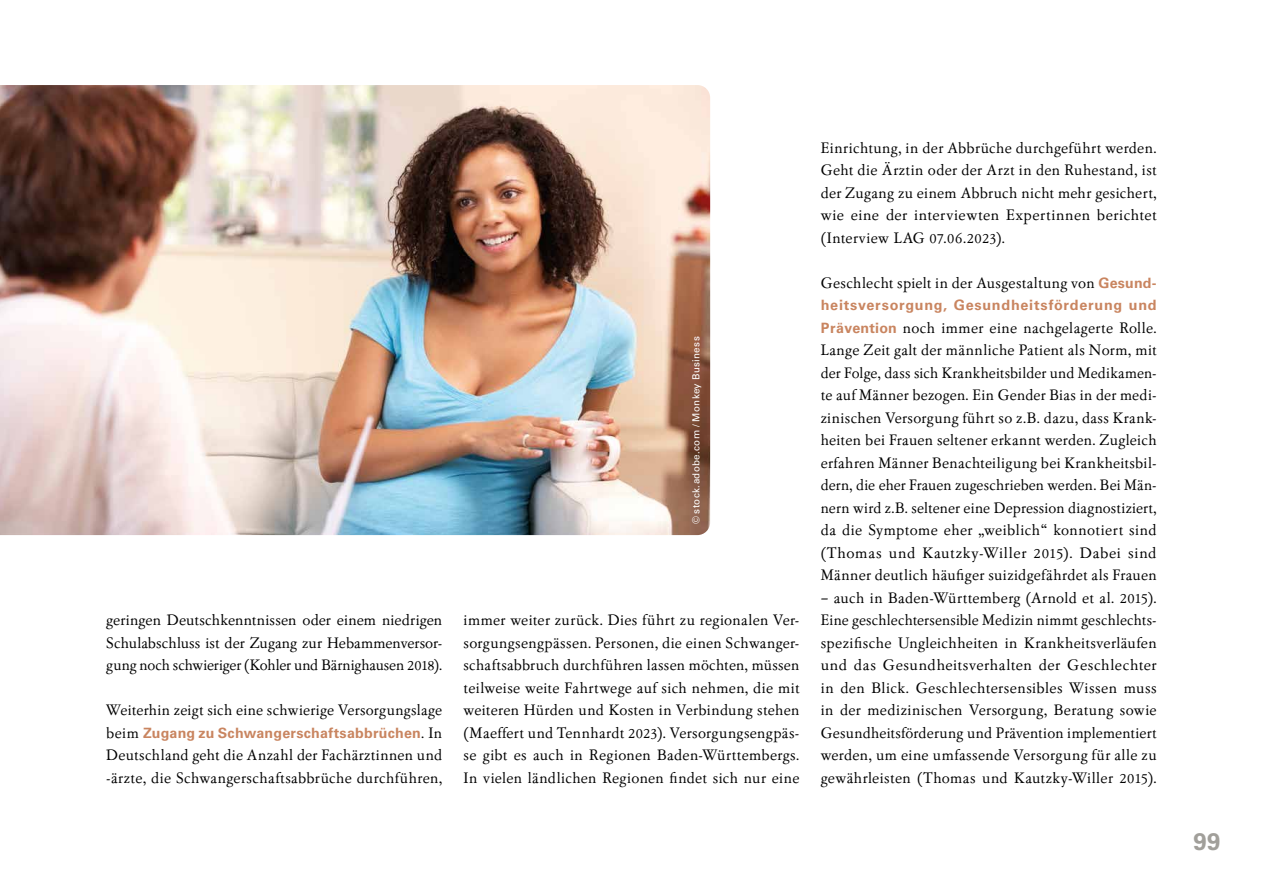
<style>
.page{position:relative;width:1263px;height:893px;background:#fff}
.page>*{position:absolute;margin:0;border:0;box-sizing:border-box;transform-origin:0 0}
.t1{font:700 24px "Univers LT Pro 65";color:#a19f9a}
.t2{font:15.75px/22.5px "Garamont Amst SB";letter-spacing:.02em;color:#000;text-align:justify}
.t3{font:700 14.25px "Univers LT Pro 65";letter-spacing:.015em;color:#c98560}
.t4{font:700 14.25px "Univers LT Pro 65";letter-spacing:.045em;color:#c98560}
.t5{font:9.75px "Univers LT Pro 55 Roman";letter-spacing:.035em;color:#fff}
.s1{font-family:"Garamont Amst SB";font-weight:400;font-size:15.75px;color:#000}
.s2{font-family:"Univers LT Pro 65";font-weight:700;font-size:14.25px;color:#c98560}
</style>
<div class="page">
<img style="left:0;top:85px;width:710px;height:450px">
<p class="t2" style="left:106px;top:609px;width:337px">geringen Deutschkenntnissen oder einem niedrigen Schulabschluss ist der Zugang zur Hebammenversor&shy;gung noch schwieriger (Kohler und Bärnighausen 2018).</p>
<p class="t2" style="left:106px;top:699px;width:337px">Weiterhin zeigt sich eine schwierige Versorgungslage</p>
<p class="t3" style="left:106px;top:722px;width:337px"><span class="s1">beim</span> Zugang zu Schwangerschaftsabbrüchen<span class="s1">. In</span></p>
<p class="t2" style="left:106px;top:744px;width:337px">Deutschland geht die Anzahl der Fachärztinnen und -ärzte, die Schwangerschaftsabbrüche durchführen,</p>
<p class="t5" style="left:689px;top:524px;width:189px;rotate:-90deg">© stock.adobe.com / Monkey Business</p>
<p class="t2" style="left:463px;top:609px;width:337px">immer weiter zurück. Dies führt zu regionalen Ver&shy;sorgungsengpässen. Personen, die einen Schwanger&shy;schaftsabbruch durchführen lassen möchten, müssen teilweise weite Fahrtwege auf sich nehmen, die mit weiteren Hürden und Kosten in Verbindung stehen (Maeffert und Tennhardt 2023). Versorgungsengpäs&shy;se gibt es auch in Regionen Baden-Württembergs.<br>In vielen ländlichen Regionen findet sich nur eine</p>
<p class="t2" style="left:821px;top:137px;width:337px">Einrichtung, in der Abbrüche durchgeführt werden.<br>Geht die Ärztin oder der Arzt in den Ruhestand, ist der Zugang zu einem Abbruch nicht mehr gesichert, wie eine der interviewten Expertinnen berichtet (Interview LAG 07.06.2023).</p>
<p class="t2" style="left:821px;top:272px;width:337px">Geschlecht spielt in der Ausgestaltung von <span class="s2">Gesund-</span></p>
<p class="t4" style="left:821px;top:295px;width:337px">heitsversorgung, Gesundheitsförderung und</p>
<p class="t2" style="left:821px;top:317px;width:337px"><span class="s2">Prävention</span> noch immer eine nachgelagerte Rolle.<br>Lange Zeit galt der männliche Patient als Norm, mit der Folge, dass sich Krankheitsbilder und Medikamen&shy;te auf Männer bezogen. Ein Gender Bias in der medi&shy;zinischen Versorgung führt so z.B. dazu, dass Krank&shy;heiten bei Frauen seltener erkannt werden. Zugleich erfahren Männer Benachteiligung bei Krankheitsbil&shy;dern, die eher Frauen zugeschrieben werden. Bei Män&shy;nern wird z.B. seltener eine Depression diagnostiziert, da die Symptome eher „weiblich“ konnotiert sind (Thomas und Kautzky-Willer 2015). Dabei sind Männer deutlich häufiger suizidgefährdet als Frauen</p>
<p class="t2" style="left:821px;top:587px;width:337px">– auch in Baden-Württemberg (Arnold et al. 2015).<br>Eine geschlechtersensible Medizin nimmt geschlechts&shy;spezifische Ungleichheiten in Krankheitsverläufen und das Gesundheitsverhalten der Geschlechter in den Blick. Geschlechtersensibles Wissen muss in der medizinischen Versorgung, Beratung sowie Gesundheitsförderung und Prävention implementiert werden, um eine umfassende Versorgung für alle zu gewährleisten (Thomas und Kautzky-Willer 2015).</p>
<h1 class="t1" style="left:1193px;top:825px;width:29px">99</h1>
</div>
